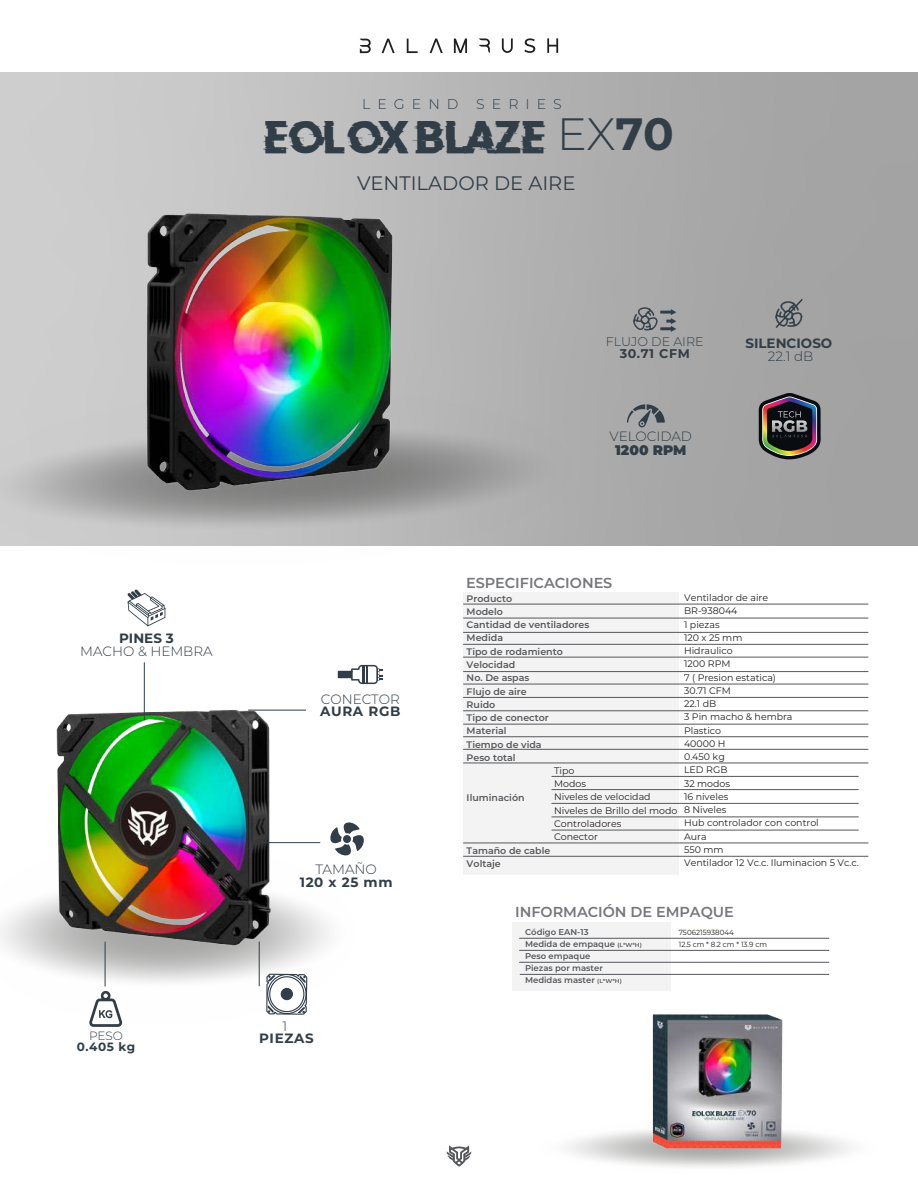
<style>
.page{position:relative;width:918px;height:1188px;background:#fff}
.page>*{position:absolute;margin:0;border:0;box-sizing:border-box;transform-origin:0 0}
.t1{font:35.7px "Doctor Glitch";letter-spacing:.05em;color:#313e48}
.t2{font:19.5px "Montserrat";color:#313e48}
.t3{font:600 14.4px "Montserrat";letter-spacing:-.005em;color:#76777b}
.t4{font:300 14.1px "Montserrat";letter-spacing:.5em;color:#313e48}
.t5{font:900 13.8px "Montserrat";color:#313e48}
.t6{font:300 13.5px "Montserrat";color:#313e48}
.t7{font:700 13.5px "Montserrat";letter-spacing:.035em;color:#313e48}
.t8{font:700 13.5px "Montserrat";color:#313e48}
.t9{font:300 12.6px "Montserrat";color:#313e48}
.t10{font:700 12.6px "Montserrat";letter-spacing:.05em;color:#313e48}
.t11{font:700 12px "Montserrat";color:#313e48}
.t12{font:300 12px "Montserrat";color:#313e48}
.t13{font:9.45px/13.2px "Montserrat";color:#231f20}
.t14{font:600 9.45px/13.2px "Montserrat";color:#57585b}
.t15{font:600 8.4px/12px "Montserrat";color:#56575b}
.t16{font:7.5px/12px "Montserrat";color:#1d1d1b;scale:.96 1}
.s1{font-family:"Montserrat";font-weight:300;font-size:45.3px}
.s2{font-family:"Montserrat";font-weight:700;font-size:45.3px}
.s3{font-size:5.7px}
</style>
<div class="page">
<div style="left:1px;top:73px;width:917px;height:473px;background:linear-gradient(to right,#d2d2d2,#9d9d9d)"></div>
<svg style="left:569px;top:1138px;width:281px;height:19px"></svg>
<div style="left:463px;top:592px;width:216px;height:283px;background:#f3f3f3"></div>
<div style="left:513px;top:922px;width:158px;height:68px;background:#f3f3f3"></div>
<hr style="left:519px;top:950px;width:310px;height:1px;background:#56575b">
<hr style="left:519px;top:962px;width:310px;height:1px;background:#56575b">
<hr style="left:520px;top:974px;width:309px;height:1px;background:#56575b">
<hr style="left:519px;top:938px;width:310px;height:1px;background:#56575b">
<svg style="left:0;top:842px;width:329px;height:181px"></svg>
<hr style="left:463px;top:618px;width:405px;height:1px;background:#57585b">
<hr style="left:463px;top:604px;width:405px;height:1px;background:#57585b">
<hr style="left:463px;top:632px;width:405px;height:1px;background:#57585b">
<hr style="left:463px;top:644px;width:405px;height:1px;background:#57585b">
<hr style="left:463px;top:657px;width:405px;height:1px;background:#57585b">
<hr style="left:463px;top:671px;width:405px;height:1px;background:#57585b">
<hr style="left:463px;top:684px;width:405px;height:1px;background:#57585b">
<hr style="left:463px;top:697px;width:405px;height:1px;background:#57585b">
<hr style="left:463px;top:710px;width:405px;height:1px;background:#57585b">
<hr style="left:463px;top:724px;width:405px;height:1px;background:#57585b">
<hr style="left:463px;top:736px;width:405px;height:1px;background:#57585b">
<hr style="left:463px;top:749px;width:405px;height:1px;background:#57585b">
<hr style="left:463px;top:762px;width:405px;height:1px;background:#57585b">
<hr style="left:551px;top:776px;width:308px;height:1px;background:#57585b">
<hr style="left:551px;top:789px;width:308px;height:1px;background:#57585b">
<hr style="left:551px;top:803px;width:308px;height:1px;background:#57585b">
<hr style="left:551px;top:817px;width:308px;height:1px;background:#57585b">
<hr style="left:551px;top:830px;width:308px;height:1px;background:#57585b">
<hr style="left:463px;top:842px;width:405px;height:1px;background:#57585b">
<hr style="left:463px;top:856px;width:405px;height:1px;background:#57585b">
<img style="left:588px;top:961px;width:248px;height:206px">
<svg style="left:89px;top:991px;width:33px;height:36px"></svg>
<svg style="left:633px;top:307px;width:43px;height:25px"></svg>
<svg style="left:327px;top:822px;width:37px;height:37px"></svg>
<div style="left:343px;top:835px;width:8px;height:8px;background:#313e48;border-radius:50%"></div>
<svg style="left:627px;top:404px;width:38px;height:23px"></svg>
<svg style="left:774px;top:297px;width:30px;height:33px"></svg>
<svg style="left:127px;top:589px;width:38px;height:37px"></svg>
<svg style="left:337px;top:664px;width:46px;height:21px"></svg>
<div style="left:339px;top:671px;width:14px;height:6px;background:#313e48"></div>
<img style="left:11px;top:679px;width:299px;height:298px">
<svg style="left:759px;top:393px;width:62px;height:66px;background:#4f4949"></svg>
<hr style="left:105px;top:942px;width:1px;height:44px;background:#313e48">
<hr style="left:259px;top:942px;width:1px;height:44px;background:#313e48">
<hr style="left:262px;top:842px;width:58px;height:1px;background:#313e48">
<hr style="left:248px;top:710px;width:58px;height:1px;background:#313e48">
<hr style="left:144px;top:662px;width:1px;height:58px;background:#313e48">
<svg style="left:266px;top:974px;width:42px;height:49px"></svg>
<div style="left:267px;top:974px;width:40px;height:40px;border:1px solid #313e48;border-radius:50%"></div>
<div style="left:269px;top:976px;width:35px;height:36px;border:1px solid #313e48;border-radius:50%"></div>
<div style="left:281px;top:988px;width:11px;height:12px;background:#313e48;border-radius:50%"></div>
<div style="left:281px;top:988px;width:12px;height:12px;border:1px solid #313e48;border-radius:50%"></div>
<svg style="left:0;top:389px;width:573px;height:157px;background:#b8b8b8"></svg>
<img style="left:103px;top:181px;width:334px;height:334px">
<svg style="left:360px;top:39px;width:11px;height:14px"></svg>
<svg style="left:382px;top:39px;width:13px;height:14px"></svg>
<svg style="left:524px;top:38px;width:11px;height:15px"></svg>
<svg style="left:502px;top:38px;width:11px;height:15px"></svg>
<svg style="left:479px;top:38px;width:11px;height:15px"></svg>
<svg style="left:547px;top:38px;width:11px;height:15px"></svg>
<svg style="left:407px;top:39px;width:11px;height:14px"></svg>
<svg style="left:430px;top:39px;width:13px;height:14px"></svg>
<svg style="left:454px;top:39px;width:13px;height:14px"></svg>
<svg style="left:447px;top:1145px;width:24px;height:22px"></svg>
<h3 class="t4" style="left:362px;top:95px;width:98px">LEGEND</h3>
<h3 class="t4" style="left:476px;top:95px;width:87px">SERIES</h3>
<h1 class="t1" style="left:265px;top:121px;width:410px">EOLOX BLAZE <span class="s1">EX</span><span class="s2">70</span></h1>
<h2 class="t2" style="left:357px;top:170px;width:220px">VENTILADOR DE AIRE</h2>
<h3 class="t7" style="left:119px;top:628px;width:56px">PINES 3</h3>
<h3 class="t6" style="left:80px;top:642px;width:134px">MACHO &amp; HEMBRA</h3>
<h3 class="t6" style="left:321px;top:690px;width:80px">CONECTOR</h3>
<h3 class="t7" style="left:320px;top:702px;width:82px">AURA RGB</h3>
<p class="t12" style="left:89px;top:1028px;width:35px">PESO</p>
<p class="t11" style="left:77px;top:1038px;width:60px">0.405 kg</p>
<h3 class="t6" style="left:315px;top:860px;width:63px">TAMAÑO</h3>
<h3 class="t7" style="left:300px;top:872px;width:94px">120 x 25 mm</h3>
<h3 class="t6" style="left:282px;top:1017px;width:6px">1</h3>
<h3 class="t7" style="left:259px;top:1029px;width:56px">PIEZAS</h3>
<h3 class="t9" style="left:606px;top:333px;width:99px">FLUJO DE AIRE</h3>
<h3 class="t10" style="left:620px;top:345px;width:72px">30.71 CFM</h3>
<h3 class="t6" style="left:610px;top:427px;width:84px">VELOCIDAD</h3>
<h3 class="t5" style="left:615px;top:440px;width:73px">1200 RPM</h3>
<h3 class="t8" style="left:745px;top:333px;width:88px">SILENCIOSO</h3>
<h3 class="t6" style="left:768px;top:347px;width:47px">22.1 dB</h3>
<h3 class="t3" style="left:466px;top:573px;width:148px">ESPECIFICACIONES</h3>
<p class="t14" style="left:467px;top:591px;width:124px">Producto<br>Modelo<br>Cantidad de ventiladores<br>Medida<br>Tipo de rodamiento<br>Velocidad<br>No. De aspas<br>Flujo de aire<br>Ruido<br>Tipo de conector<br>Material<br>Tiempo de vida<br>Peso total</p>
<p class="t14" style="left:467px;top:790px;width:59px">Iluminación</p>
<p class="t13" style="left:684px;top:591px;width:176px">Ventilador de aire<br>BR-938044<br>1 piezas<br>120 x 25 mm<br>Hidraulico<br>1200 RPM<br>7 ( Presion estatica)<br>30.71 CFM<br>22.1 dB<br>3 Pin macho &amp; hembra<br>Plastico<br>40000 H<br>0.450 kg<br>LED RGB<br>32 modos<br>16 niveles<br>8 Niveles<br>Hub controlador con control<br>Aura<br>550 mm<br>Ventilador 12 Vc.c. Iluminacion 5 Vc.c.</p>
<p class="t13" style="left:554px;top:764px;width:125px">Tipo<br>Modos<br>Niveles de velocidad<br>Niveles de Brillo del modo<br>Controladores<br>Conector</p>
<p class="t14" style="left:467px;top:843px;width:85px">Tamaño de cable<br>Voltaje</p>
<h3 class="t3" style="left:515px;top:901px;width:220px">INFORMACIÓN DE EMPAQUE</h3>
<p class="t15" style="left:525px;top:926px;width:118px">Código EAN-13<br>Medida de empaque <span class="s3">(L*W*H)<br></span>Peso empaque<br>Piezas por master<br>Medidas master <span class="s3">(L*W*H)</span></p>
<p class="t16" style="left:679px;top:926px;width:93px">7506215938044<br>12.5 cm * 8.2 cm * 13.9 cm</p>
</div>
